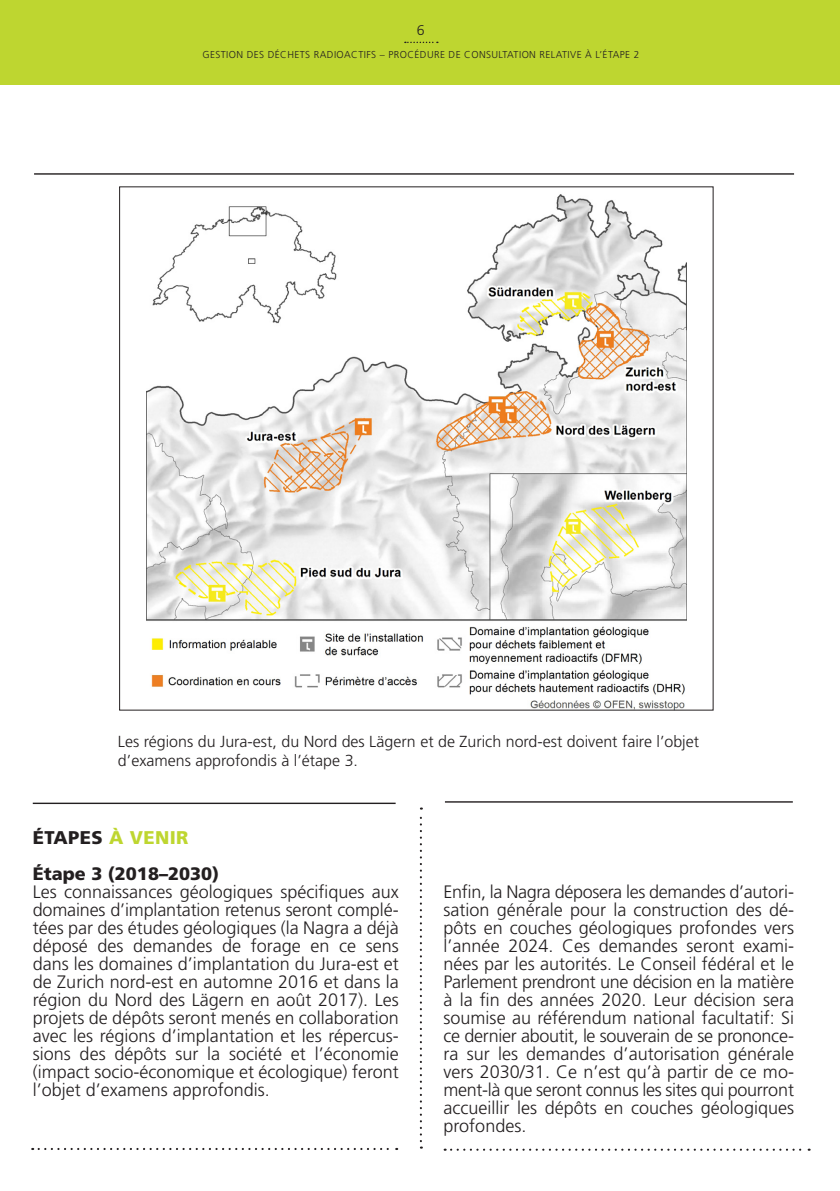
<style>
.page{position:relative;width:840px;height:1191px;background:#fff}
.page>*{position:absolute;margin:0;border:0;box-sizing:border-box;transform-origin:0 0}
.t1{font:900 18.4px "Frutiger LT Std";letter-spacing:.02em;color:#231f20}
.t2{font:300 18px/18px "Frutiger LT Std";color:#231f20;text-align:justify}
.t3{font:900 18px "Frutiger LT Std";color:#231f20}
.t4{font:300 16px/18px "Frutiger LT Std";color:#231f20}
.t5{font:300 14px "Frutiger LT Std";color:#231f20}
.t6{font:300 10px "Frutiger LT Std";letter-spacing:.04em;color:#231f20}
.s1{color:#bed630}
</style>
<div class="page">
<svg style="left:39px;top:1147px;width:358px;height:3px"></svg>
<svg style="left:451px;top:1148px;width:358px;height:2px"></svg>
<div style="left:0;top:0;width:839px;height:85px;background:#bed630"></div>
<svg style="left:404px;top:42px;width:33px;height:1px"></svg>
<hr style="left:444px;top:801px;width:348px;height:1px;background:#231f20">
<hr style="left:33px;top:802px;width:362px;height:2px;background:#231f20">
<img style="left:146px;top:194px;width:539px;height:514px">
<hr style="left:34px;top:173px;width:759px;height:2px;background:#231f20">
<svg style="left:419px;top:807px;width:2px;height:341px"></svg>
<p class="t5" style="left:417px;top:22px;width:9px">6</p>
<p class="t6" style="left:202px;top:49px;width:438px">GESTION DES DÉCHETS RADIOACTIFS – PROCÉDURE DE CONSULTATION RELATIVE À L’ÉTAPE 2</p>
<p class="t4" style="left:118px;top:733px;width:582px">Les régions du Jura-est, du Nord des Lägern et de Zurich nord-est doivent faire l’objet d’examens approfondis à l’étape 3.</p>
<p class="t1" style="left:33px;top:826px;width:157px">ÉTAPES <span class="s1">À VENIR</span></p>
<p class="t3" style="left:33px;top:862px;width:188px">Étape 3 (2018–2030)</p>
<p class="t2" style="left:33px;top:882px;width:367px">Les connaissances géologiques spécifiques aux domaines d’implantation retenus seront complé&shy;tées par des études géologiques (la Nagra a déjà déposé des demandes de forage en ce sens dans les domaines d’implantation du Jura-est et de Zurich nord-est en automne 2016 et dans la région du Nord des Lägern en août 2017). Les projets de dépôts seront menés en collaboration avec les régions d’implantation et les répercus&shy;sions des dépôts sur la société et l’économie (impact socio-économique et écologique) feront l’objet d’examens approfondis.</p>
<p class="t2" style="left:443px;top:882px;width:352px">Enfin, la Nagra déposera les demandes d’autori&shy;sation générale pour la construction des dé&shy;pôts en couches géologiques profondes vers l’année 2024. Ces demandes seront exami&shy;nées par les autorités. Le Conseil fédéral et le Parlement prendront une décision en la matière à la fin des années 2020. Leur décision sera soumise au référendum national facultatif: Si ce dernier aboutit, le souverain de se prononce&shy;ra sur les demandes d’autorisation générale vers 2030/31. Ce n’est qu’à partir de ce mo&shy;ment-là que seront connus les sites qui pourront accueillir les dépôts en couches géologiques profondes.</p>
</div>
